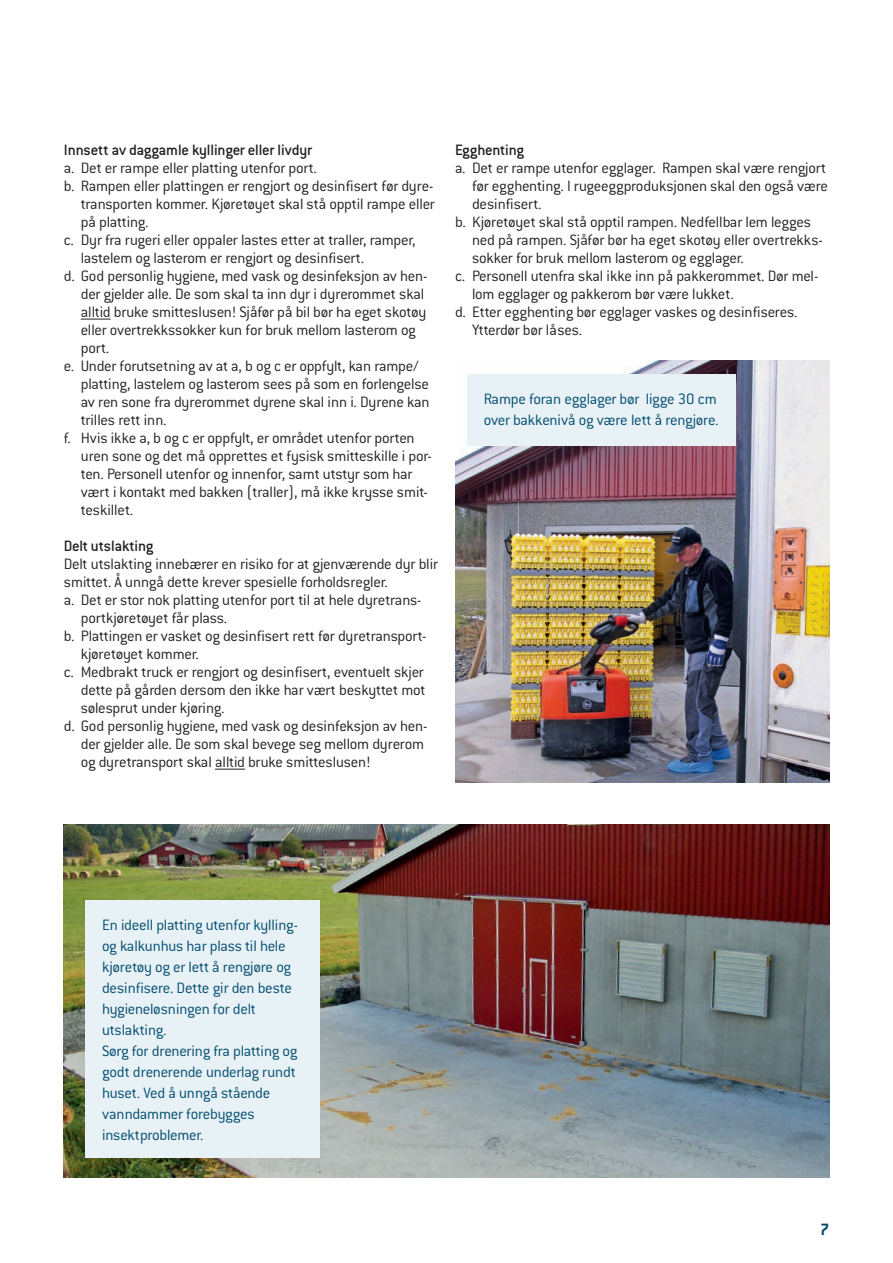
<style>
.page{position:relative;width:893px;height:1263px;background:#fff}
.page>*{position:absolute;margin:0;border:0;box-sizing:border-box;transform-origin:0 0}
.t1{font:700 18px "Conduit ITC";color:#004c6f}
.t2{font:300 16.5px "Conduit ITC";letter-spacing:-.015em;color:#231f20}
.t3{font:300 16.5px/21px "Conduit ITC";letter-spacing:-.015em;color:#004c6f}
.t4{font:500 16.5px "Conduit ITC";letter-spacing:-.015em;color:#231f20}
</style>
<div class="page">
<hr style="left:81px;top:319px;width:30px;height:1px;background:#231f20">
<hr style="left:215px;top:769px;width:30px;height:1px;background:#231f20">
<img style="left:64px;top:825px;width:765px;height:353px">
<img style="left:455px;top:360px;width:374px;height:422px">
<div style="left:85px;top:900px;width:235px;height:258px;background:#e8f1f6"></div>
<div style="left:467px;top:374px;width:269px;height:71px;background:#e8f1f6"></div>
<p class="t4" style="left:64px;top:141px;width:250px">Innsett av daggamle kyllinger eller livdyr</p>
<p class="t2" style="left:64px;top:159px;width:255px">a. Det er rampe eller platting utenfor port.</p>
<p class="t2" style="left:64px;top:177px;width:371px">b. Rampen eller plattingen er rengjort og desinfisert før dyre-</p>
<p class="t2" style="left:81px;top:195px;width:355px">transporten kommer. Kjøretøyet skal stå opptil rampe eller</p>
<p class="t2" style="left:81px;top:213px;width:69px">på platting.</p>
<p class="t2" style="left:64px;top:231px;width:353px">c. Dyr fra rugeri eller oppaler lastes etter at traller, ramper,</p>
<p class="t2" style="left:81px;top:249px;width:285px">lastelem og lasterom er rengjort og desinfisert.</p>
<p class="t2" style="left:64px;top:267px;width:365px">d. God personlig hygiene, med vask og desinfeksjon av hen-</p>
<p class="t2" style="left:81px;top:285px;width:345px">der gjelder alle. De som skal ta inn dyr i dyrerommet skal</p>
<p class="t2" style="left:81px;top:303px;width:347px">alltid bruke smitteslusen! Sjåfør på bil bør ha eget skotøy</p>
<p class="t2" style="left:81px;top:321px;width:336px">eller overtrekkssokker kun for bruk mellom lasterom og</p>
<p class="t2" style="left:81px;top:339px;width:30px">port.</p>
<p class="t2" style="left:64px;top:357px;width:356px">e. Under forutsetning av at a, b og c er oppfylt, kan rampe/</p>
<p class="t2" style="left:81px;top:375px;width:350px">platting, lastelem og lasterom sees på som en forlengelse</p>
<p class="t2" style="left:81px;top:393px;width:350px">av ren sone fra dyrerommet dyrene skal inn i. Dyrene kan</p>
<p class="t2" style="left:81px;top:411px;width:87px">trilles rett inn.</p>
<p class="t2" style="left:64px;top:429px;width:352px">f. Hvis ikke a, b og c er oppfylt, er området utenfor porten</p>
<p class="t2" style="left:81px;top:447px;width:352px">uren sone og det må opprettes et fysisk smitteskille i por-</p>
<p class="t2" style="left:81px;top:465px;width:333px">ten. Personell utenfor og innenfor, samt utstyr som har</p>
<p class="t2" style="left:81px;top:483px;width:349px">vært i kontakt med bakken (traller), må ikke krysse smit-</p>
<p class="t2" style="left:81px;top:501px;width:54px">teskillet.</p>
<p class="t4" style="left:64px;top:537px;width:91px">Delt utslakting</p>
<p class="t2" style="left:64px;top:555px;width:376px">Delt utslakting innebærer en risiko for at gjenværende dyr blir</p>
<p class="t2" style="left:64px;top:573px;width:326px">smittet. Å unngå dette krever spesielle forholdsregler.</p>
<p class="t2" style="left:64px;top:591px;width:359px">a. Det er stor nok platting utenfor port til at hele dyretrans-</p>
<p class="t2" style="left:81px;top:609px;width:148px">portkjøretøyet får plass.</p>
<p class="t2" style="left:64px;top:627px;width:364px">b. Plattingen er vasket og desinfisert rett før dyretransport-</p>
<p class="t2" style="left:81px;top:645px;width:120px">kjøretøyet kommer.</p>
<p class="t2" style="left:64px;top:663px;width:362px">c. Medbrakt truck er rengjort og desinfisert, eventuelt skjer</p>
<p class="t2" style="left:81px;top:681px;width:346px">dette på gården dersom den ikke har vært beskyttet mot</p>
<p class="t2" style="left:81px;top:699px;width:145px">sølesprut under kjøring.</p>
<p class="t2" style="left:64px;top:717px;width:365px">d. God personlig hygiene, med vask og desinfeksjon av hen-</p>
<p class="t2" style="left:81px;top:735px;width:345px">der gjelder alle. De som skal bevege seg mellom dyrerom</p>
<p class="t2" style="left:81px;top:753px;width:291px">og dyretransport skal alltid bruke smitteslusen!</p>
<p class="t4" style="left:455px;top:141px;width:71px">Egghenting</p>
<p class="t2" style="left:455px;top:159px;width:373px">a. Det er rampe utenfor egglager. Rampen skal være rengjort</p>
<p class="t2" style="left:472px;top:177px;width:358px">før egghenting. I rugeeggproduksjonen skal den også være</p>
<p class="t2" style="left:472px;top:195px;width:71px">desinfisert.</p>
<p class="t2" style="left:455px;top:213px;width:358px">b. Kjøretøyet skal stå opptil rampen. Nedfellbar lem legges</p>
<p class="t2" style="left:472px;top:231px;width:352px">ned på rampen. Sjåfør bør ha eget skotøy eller overtrekks-</p>
<p class="t2" style="left:472px;top:249px;width:274px">sokker for bruk mellom lasterom og egglager.</p>
<p class="t2" style="left:455px;top:267px;width:365px">c. Personell utenfra skal ikke inn på pakkerommet. Dør mel-</p>
<p class="t2" style="left:472px;top:285px;width:263px">lom egglager og pakkerom bør være lukket.</p>
<p class="t2" style="left:455px;top:303px;width:344px">d. Etter egghenting bør egglager vaskes og desinfiseres.</p>
<p class="t2" style="left:472px;top:321px;width:112px">Ytterdør bør låses.</p>
<p class="t3" style="left:484px;top:388px;width:236px">Rampe foran egglager bør ligge 30 cm over bakkenivå og være lett å rengjøre.</p>
<p class="t3" style="left:102px;top:914px;width:197px">En ideell platting utenfor kylling&shy;og kalkunhus har plass til hele kjøretøy og er lett å rengjøre og desinfisere. Dette gir den beste hygieneløsningen for delt utslakting.<br>Sørg for drenering fra platting og godt drenerende underlag rundt huset. Ved å unngå stående vanndammer forebygges insektproblemer.</p>
<p class="t1" style="left:820px;top:1219px;width:11px">7</p>
</div>
